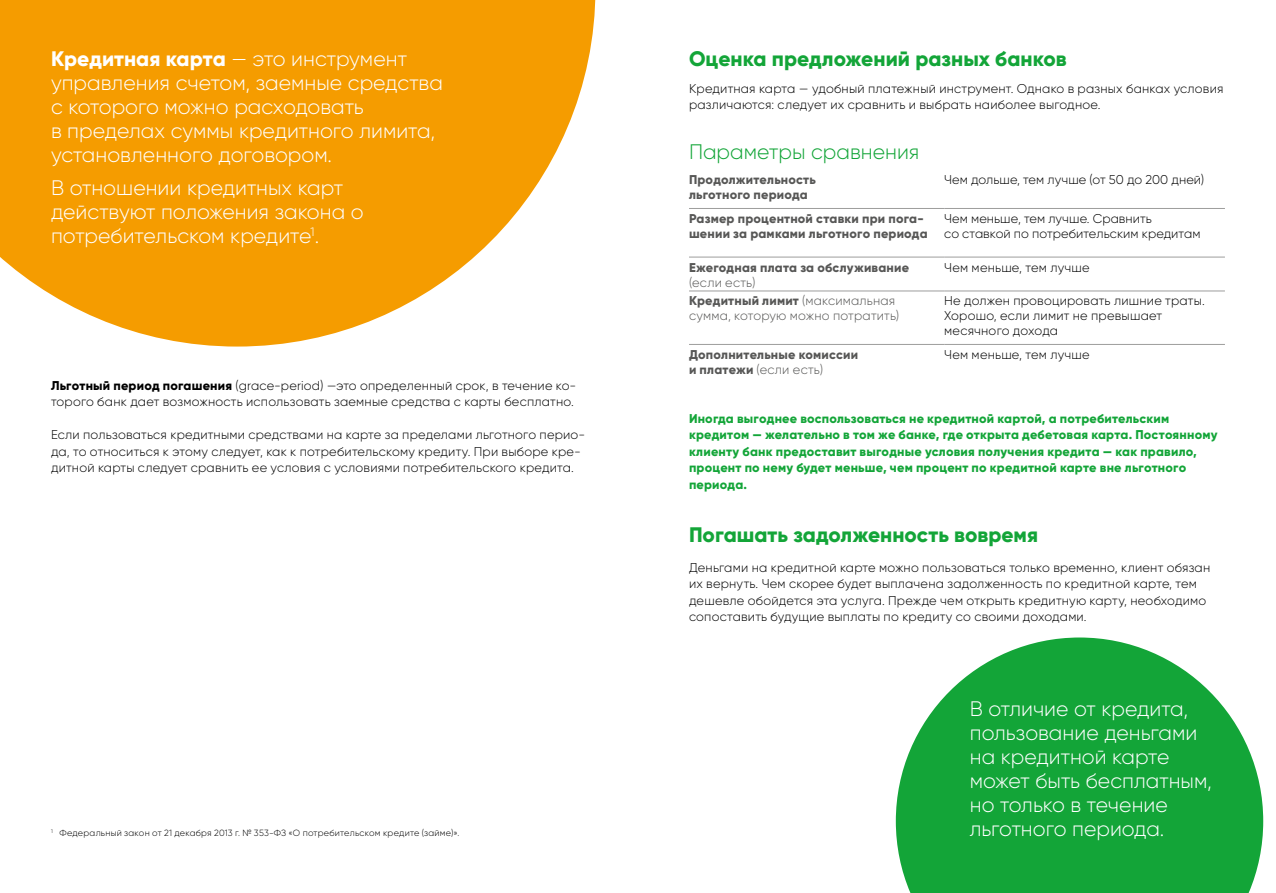
<style>
.page{position:relative;width:1276px;height:893px;background:#fff}
.page>*{position:absolute;margin:0;border:0;box-sizing:border-box;transform-origin:0 0}
.Vrez_Title{font:300 21px/24px "Gilroy";color:#fff}
.t1{font:800 21px "Gilroy";color:#13a538}
.Subtitle{font:300 21px "Gilroy";color:#13a538}
.Body{font:300 12.75px/16.5px "Gilroy";letter-spacing:.015em;color:#000}
.Body-2{font:800 12.75px/16.5px "Gilroy";letter-spacing:.015em;color:#13a538}
.CheckList{font:300 12.75px/15px "Gilroy";letter-spacing:.01em;color:#000}
.CheckList-2{font:800 12.75px/15px "Gilroy";letter-spacing:.015em;color:#575756}
.CheckList-3{font:300 12.75px/15px "Gilroy";letter-spacing:.015em;color:#575756}
.Snoska{font:300 9px "Gilroy";letter-spacing:.025em;color:#000}
.s1{font-weight:800}
</style>
<div class="page">
<svg style="left:0;top:0;width:595px;height:347px;fill:#f59c00"></svg>
<svg style="left:896px;top:637px;width:367px;height:256px;fill:#13a538"></svg>
<hr style="left:689px;top:208px;width:255px;height:1px;background:#9d9d9c">
<hr style="left:944px;top:208px;width:281px;height:1px;background:#9d9d9c">
<hr style="left:689px;top:257px;width:255px;height:1px;background:#9d9d9c">
<hr style="left:944px;top:257px;width:281px;height:1px;background:#9d9d9c">
<hr style="left:689px;top:291px;width:255px;height:1px;background:#9d9d9c">
<hr style="left:944px;top:291px;width:281px;height:1px;background:#9d9d9c">
<hr style="left:689px;top:344px;width:255px;height:1px;background:#9d9d9c">
<hr style="left:944px;top:344px;width:281px;height:1px;background:#9d9d9c">
<p class="Vrez_Title" style="left:51px;top:47px;width:393px"><span class="s1">Кредитная карта</span> — это инструмент управления счетом, заемные средства с которого можно расходовать<br>в пределах суммы кредитного лимита, установленного договором.</p>
<p class="Vrez_Title" style="left:51px;top:175px;width:314px">В отношении кредитных карт действуют положения закона о потребительском кредите<sup>1</sup>.</p>
<p class="Body" style="left:51px;top:377px;width:527px"><span class="s1">Льготный период погашения</span> (grace-period) —это определенный срок, в течение ко&shy;торого банк дает возможность использовать заемные средства c карты бесплатно.</p>
<p class="Body" style="left:51px;top:427px;width:535px">Если пользоваться кредитными средствами на карте за пределами льготного перио&shy;да, то относиться к этому следует, как к потребительскому кредиту. При выборе кре&shy;дитной карты следует сравнить ее условия с условиями потребительского кредита.</p>
<p class="Snoska" style="left:51px;top:827px;width:410px"><sup>1</sup> Федеральный закон от 21 декабря 2013 г. № 353-ФЗ «О потребительском кредите (займе)».</p>
<p class="t1" style="left:689px;top:45px;width:379px">Оценка предложений разных банков</p>
<p class="Body" style="left:689px;top:80px;width:536px">Кредитная карта — удобный платежный инструмент. Однако в разных банках условия различаются: следует их сравнить и выбрать наиболее выгодное.</p>
<p class="Subtitle" style="left:689px;top:139px;width:232px">Параметры сравнения</p>
<p class="CheckList-2" style="left:689px;top:172px;width:128px">Продолжительность льготного периода</p>
<p class="CheckList" style="left:944px;top:172px;width:261px">Чем дольше, тем лучше (от 50 до 200 дней)</p>
<p class="CheckList-2" style="left:689px;top:211px;width:240px">Размер процентной ставки при пога&shy;шении за рамками льготного периода</p>
<p class="CheckList" style="left:944px;top:211px;width:258px">Чем меньше, тем лучше. Сравнить<br>со ставкой по потребительским кредитам</p>
<p class="CheckList-2" style="left:689px;top:259px;width:222px">Ежегодная плата за обслуживание</p>
<p class="CheckList-3" style="left:689px;top:274px;width:68px">(если есть)</p>
<p class="CheckList" style="left:944px;top:259px;width:147px">Чем меньше, тем лучше</p>
<p class="CheckList-3" style="left:689px;top:293px;width:212px"><span class="s1">Кредитный лимит</span> (максимальная сумма, которую можно потратить)</p>
<p class="CheckList" style="left:944px;top:293px;width:262px">Не должен провоцировать лишние траты.<br>Хорошо, если лимит не превышает месячного дохода</p>
<p class="CheckList-2" style="left:689px;top:347px;width:170px">Дополнительные комиссии</p>
<p class="CheckList-3" style="left:689px;top:362px;width:136px"><span class="s1">и платежи</span> (если есть)</p>
<p class="CheckList" style="left:944px;top:347px;width:147px">Чем меньше, тем лучше</p>
<p class="Body-2" style="left:689px;top:410px;width:530px">Иногда выгоднее воспользоваться не кредитной картой, а потребительским кредитом — желательно в том же банке, где открыта дебетовая карта. Постоянному клиенту банк предоставит выгодные условия получения кредита — как правило, процент по нему будет меньше, чем процент по кредитной карте вне льготного периода.</p>
<p class="t1" style="left:689px;top:522px;width:350px">Погашать задолженность вовремя</p>
<p class="Body" style="left:689px;top:559px;width:523px">Деньгами на кредитной карте можно пользоваться только временно, клиент обязан их вернуть. Чем скорее будет выплачена задолженность по кредитной карте, тем дешевле обойдется эта услуга. Прежде чем открыть кредитную карту, необходимо сопоставить будущие выплаты по кредиту со своими доходами.</p>
<p class="Vrez_Title" style="left:969px;top:696px;width:244px">В отличие от кредита, пользование деньгами на кредитной карте может быть бесплатным, но только в течение льготного периода.</p>
</div>
